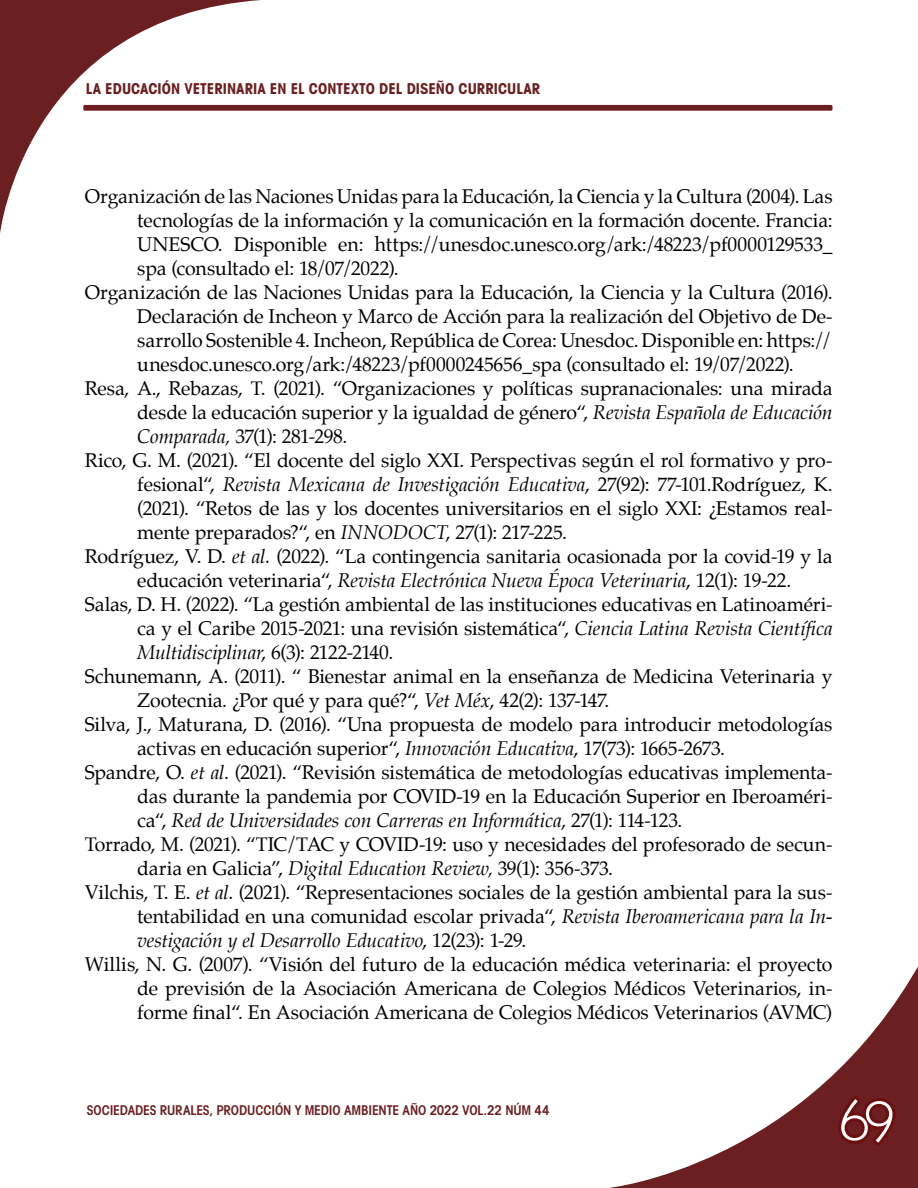
<style>
.page{position:relative;width:918px;height:1188px;background:#fff}
.page>*{position:absolute;margin:0;border:0;box-sizing:border-box;transform-origin:0 0}
.t1{font:60px "Martin Got URWT Ligh";color:#fff}
.t2{font:19.5px "Palatino";letter-spacing:-.01em;color:#000}
.t3{font:italic 19.5px "Palatino";letter-spacing:-.01em;color:#000}
.t4{font:700 condensed 15px "Avant Garde";letter-spacing:.005em;color:#6b1f20}
.t5{font:13.5px "Avant Garde Cond Demi SC850";letter-spacing:-.01em;color:#6b1f20}
.s1{font-style:italic}
.s2{font-style:normal}
</style>
<div class="page">
<div style="left:83px;top:105px;width:749px;height:6px;background:#6b1f20;border-radius:2px"></div>
<svg style="left:0;top:0;width:262px;height:233px"></svg>
<svg style="left:609px;top:966px;width:309px;height:222px"></svg>
<svg style="left:834px;top:1091px;width:69px;height:60px;background:#6b1819"></svg>
<p class="t4" style="left:86px;top:79px;width:55px">LA EDUCACIÓN</p>
<p class="t4" style="left:184px;top:79px;width:9px">VETERINARIA</p>
<p class="t4" style="left:270px;top:79px;width:49px">ENELCONTE</p>
<p class="t4" style="left:351px;top:79px;width:37px">XTO DEL</p>
<p class="t4" style="left:407px;top:79px;width:79px">DISEÑO CURRIC</p>
<p class="t4" style="left:507px;top:79px;width:18px">ULAR</p>
<p class="t2" style="left:85px;top:180px;width:749px">Organización de las Naciones Unidas para la Educación, la Ciencia y la Cultura (2004). Las</p>
<p class="t2" style="left:137px;top:204px;width:697px">tecnologías de la información y la comunicación en la formación docente. Francia:</p>
<p class="t2" style="left:137px;top:228px;width:697px">UNESCO. Disponible en: https://unesdoc.unesco.org/ark:/48223/pf0000129533_</p>
<p class="t2" style="left:137px;top:252px;width:263px">spa (consultado el: 18/07/2022).</p>
<p class="t2" style="left:85px;top:276px;width:749px">Organización de las Naciones Unidas para la Educación, la Ciencia y la Cultura (2016).</p>
<p class="t2" style="left:137px;top:300px;width:697px">Declaración de Incheon y Marco de Acción para la realización del Objetivo de De-</p>
<p class="t2" style="left:137px;top:324px;width:697px">sarrollo Sostenible 4. Incheon, República de Corea: Unesdoc. Disponible en: https://</p>
<p class="t2" style="left:137px;top:348px;width:658px">unesdoc.unesco.org/ark:/48223/pf0000245656_spa (consultado el: 19/07/2022).</p>
<p class="t2" style="left:85px;top:372px;width:749px">Resa, A., Rebazas, T. (2021). “Organizaciones y políticas supranacionales: una mirada</p>
<p class="t2" style="left:137px;top:396px;width:697px">desde la educación superior y la igualdad de género“, <span class="s1">Revista Española de Educación</span></p>
<p class="t2" style="left:137px;top:420px;width:211px"><span class="s1">Comparada,</span> 37(1): 281-298.</p>
<p class="t2" style="left:85px;top:444px;width:749px">Rico, G. M. (2021). “El docente del siglo XXI. Perspectivas según el rol formativo y pro-</p>
<p class="t3" style="left:137px;top:468px;width:697px"><span class="s2">fesional“,</span> Revista Mexicana de Investigación Educativa<span class="s2">, 27(92): 77-101.Rodríguez, K.</span></p>
<p class="t2" style="left:137px;top:492px;width:697px">(2021). “Retos de las y los docentes universitarios en el siglo XXI: ¿Estamos real-</p>
<p class="t2" style="left:137px;top:516px;width:431px">mente preparados?“, en <span class="s1">INNODOCT</span>, 27(1): 217-225.</p>
<p class="t2" style="left:85px;top:540px;width:749px">Rodríguez, V. D. <span class="s1">et al.</span> (2022). “La contingencia sanitaria ocasionada por la covid-19 y la</p>
<p class="t3" style="left:137px;top:564px;width:656px"><span class="s2">educación veterinaria“,</span> Revista Electrónica Nueva Época Veterinaria<span class="s2">, 12(1): 19-22.</span></p>
<p class="t2" style="left:85px;top:588px;width:749px">Salas, D. H. (2022). “La gestión ambiental de las instituciones educativas en Latinoaméri-</p>
<p class="t2" style="left:137px;top:612px;width:697px">ca y el Caribe 2015-2021: una revisión sistemática“, <span class="s1">Ciencia Latina Revista Científica</span></p>
<p class="t3" style="left:137px;top:636px;width:258px">Multidisciplinar<span class="s2">, 6(3): 2122-2140.</span></p>
<p class="t2" style="left:85px;top:660px;width:749px">Schunemann, A. (2011). “ Bienestar animal en la enseñanza de Medicina Veterinaria y</p>
<p class="t2" style="left:137px;top:684px;width:474px">Zootecnia. ¿Por qué y para qué?“, <span class="s1">Vet Méx</span>, 42(2): 137-147.</p>
<p class="t2" style="left:85px;top:708px;width:749px">Silva, J., Maturana, D. (2016). “Una propuesta de modelo para introducir metodologías</p>
<p class="t2" style="left:137px;top:732px;width:589px">activas en educación superior“, <span class="s1">Innovación Educativa</span>, 17(73): 1665-2673.</p>
<p class="t2" style="left:85px;top:756px;width:749px">Spandre, O. <span class="s1">et al</span>. (2021). “Revisión sistemática de metodologías educativas implementa-</p>
<p class="t2" style="left:137px;top:780px;width:697px">das durante la pandemia por COVID-19 en la Educación Superior en Iberoaméri-</p>
<p class="t3" style="left:137px;top:804px;width:547px"><span class="s2">ca“,</span> Red de Universidades con Carreras en Informática<span class="s2">, 27(1): 114-123.</span></p>
<p class="t2" style="left:85px;top:828px;width:749px">Torrado, M. (2021). “TIC/TAC y COVID-19: uso y necesidades del profesorado de secun-</p>
<p class="t2" style="left:137px;top:852px;width:477px">daria en Galicia”, <span class="s1">Digital Education Review,</span> 39(1): 356-373.</p>
<p class="t2" style="left:85px;top:876px;width:749px">Vilchis, T. E. <span class="s1">et al</span>. (2021). “Representaciones sociales de la gestión ambiental para la sus-</p>
<p class="t2" style="left:137px;top:900px;width:697px">tentabilidad en una comunidad escolar privada“, <span class="s1">Revista Iberoamericana para la In-</span></p>
<p class="t3" style="left:137px;top:925px;width:390px">vestigación y el Desarrollo Educativo<span class="s2">, 12(23): 1-29.</span></p>
<p class="t2" style="left:85px;top:948px;width:749px">Willis, N. G. (2007). “Visión del futuro de la educación médica veterinaria: el proyecto</p>
<p class="t2" style="left:137px;top:972px;width:697px">de previsión de la Asociación Americana de Colegios Médicos Veterinarios, in-</p>
<p class="t2" style="left:137px;top:996px;width:697px">forme final“. En Asociación Americana de Colegios Médicos Veterinarios (AVMC)</p>
<p class="t5" style="left:87px;top:1101px;width:464px">SOCIEDADES RURALES, PRODUCCIÓN Y MEDIO AMBIENTE AÑO 2022 VOL.22 NÚM 44</p>
<h1 class="t1" style="left:839px;top:1085px;width:57px">69</h1>
</div>
